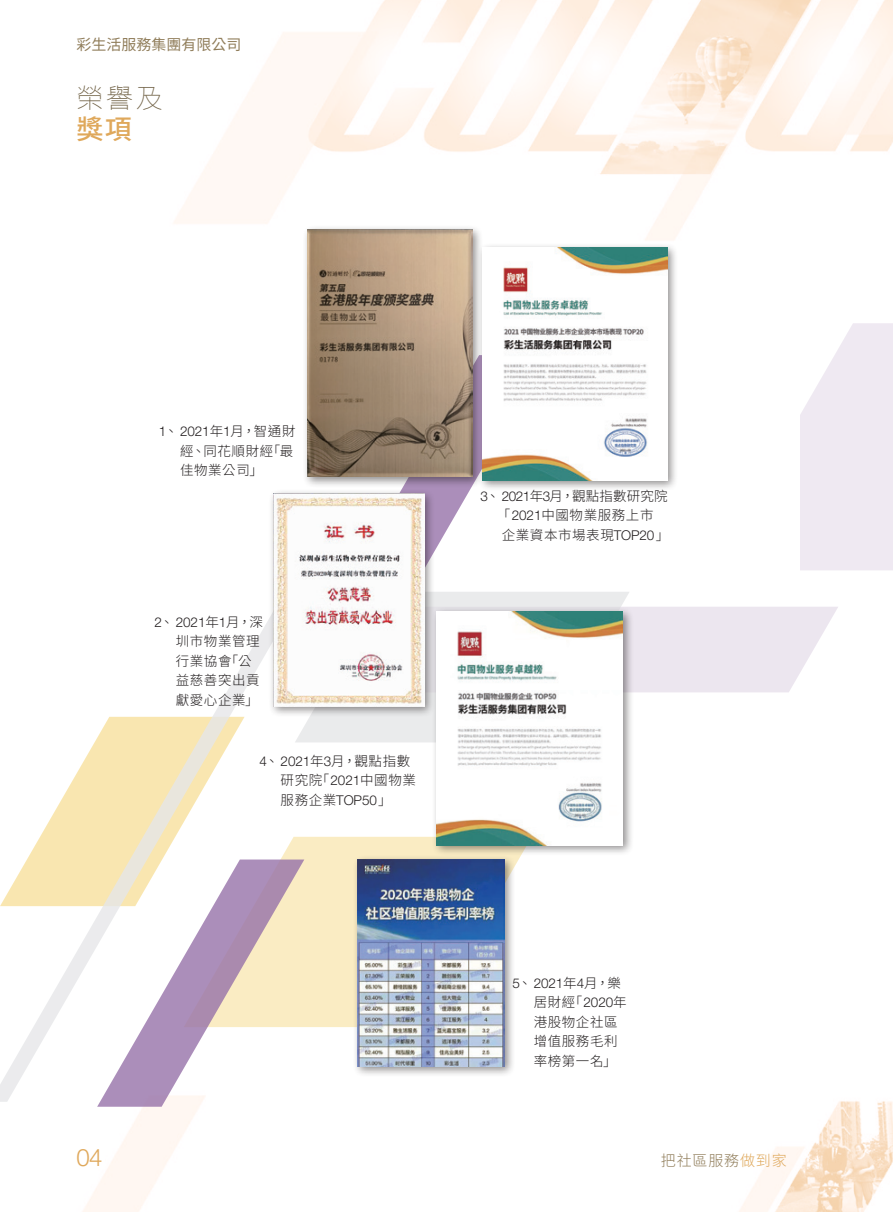
<style>
.page{position:relative;width:893px;height:1212px;background:#fff}
.page>*{position:absolute;margin:0;border:0;box-sizing:border-box;transform-origin:0 0}
.t1{font:200 27px "Source Han Sans TC";color:#706145}
.t2{font:500 27px "Source Han Sans TC";color:#dfa85b}
.t3{font:300 24px "Helvetica Neue LT Std";color:#dfa85b}
.t4{font:15px "Source Han Sans TC";color:#907d5a}
.t5{font:300 15px "Source Han Sans TC";letter-spacing:.055em;color:#907d5a}
.Body_Text{font:300 13.5px/19.5px "Source Han Sans TC";letter-spacing:.045em;color:#231f20}
.Body_Text-2{font:300 13.5px "Source Han Sans TC";letter-spacing:.01em;color:#231f20}
.s1{font-family:"Helvetica Neue LT Std"}
.s2{color:#dfa85b}
</style>
<div class="page">
<img style="left:83px;top:0;width:810px;height:1212px">
<svg style="left:634px;top:607px;width:204px;height:85px;background:#eee8f0"></svg>
<svg style="left:312px;top:837px;width:220px;height:190px;fill:#faecc3"></svg>
<svg style="left:435px;top:488px;width:113px;height:104px"></svg>
<svg style="left:97px;top:1102px;width:207px;height:5px"></svg>
<div style="left:312px;top:592px;width:318px;height:150px;background:#eaebec"></div>
<svg style="left:0;top:574px;width:312px;height:528px"></svg>
<div style="left:302px;top:225px;width:181px;height:263px;background:#231f20;opacity:.5"></div>
<img style="left:308px;top:230px;width:164px;height:247px">
<div style="left:268px;top:488px;width:167px;height:229px;background:#231f20;opacity:.5"></div>
<img style="left:273px;top:493px;width:151px;height:213px">
<div style="left:478px;top:242px;width:200px;height:249px;background:#231f20;opacity:.5"></div>
<img style="left:482px;top:247px;width:185px;height:233px">
<div style="left:432px;top:606px;width:202px;height:250px;background:#231f20;opacity:.5"></div>
<img style="left:437px;top:611px;width:186px;height:234px">
<div style="left:352px;top:855px;width:164px;height:223px;background:#231f20;opacity:.5"></div>
<img style="left:357px;top:860px;width:148px;height:206px">
<svg style="left:801px;top:323px;width:92px;height:247px;background:#f0ebf3"></svg>
<p class="t4" style="left:77px;top:36px;width:167px">彩生活服務集團有限公司</p>
<h1 class="t1" style="left:77px;top:82px;width:88px">榮譽及</h1>
<h1 class="t2" style="left:77px;top:114px;width:57px">獎項</h1>
<p class="Body_Text" style="left:180px;top:422px;width:117px;text-indent:-21px"><span class="s1">1</span>、 <span class="s1">2021</span>年<span class="s1">1</span>月，智通財經、同花順財經「最佳物業公司」</p>
<p class="Body_Text" style="left:176px;top:612px;width:89px;text-indent:-21px"><span class="s1">2</span>、 <span class="s1">2021</span>年<span class="s1">1</span>月，深圳市物業管理行業協會「公益慈善突出貢獻愛心企業」</p>
<p class="Body_Text" style="left:281px;top:751px;width:137px;text-indent:-21px"><span class="s1">4</span>、 <span class="s1">2021</span>年<span class="s1">3</span>月，觀點指數研究院「<span class="s1">2021</span>中國物業服務企業<span class="s1">TOP50</span>」</p>
<p class="Body_Text-2" style="left:480px;top:488px;width:189px"><span class="s1">3</span>、 <span class="s1">2021</span>年<span class="s1">3</span>月，觀點指數研究院</p>
<p class="Body_Text" style="left:497px;top:506px;width:158px">「<span class="s1">2021</span>中國物業服務上市</p>
<p class="Body_Text" style="left:502px;top:525px;width:169px">企業資本市場表現<span class="s1">TOP20</span>」</p>
<p class="Body_Text" style="left:534px;top:973px;width:95px;text-indent:-21px"><span class="s1">5</span>、 <span class="s1">2021</span>年<span class="s1">4</span>月，樂居財經「<span class="s1">2020</span>年港股物企社區增值服務毛利率榜第一名」</p>
<h2 class="t3" style="left:77px;top:1142px;width:28px">04</h2>
<p class="t5" style="left:661px;top:1152px;width:127px">把社區服務<span class="s2">做到家</span></p>
</div>
